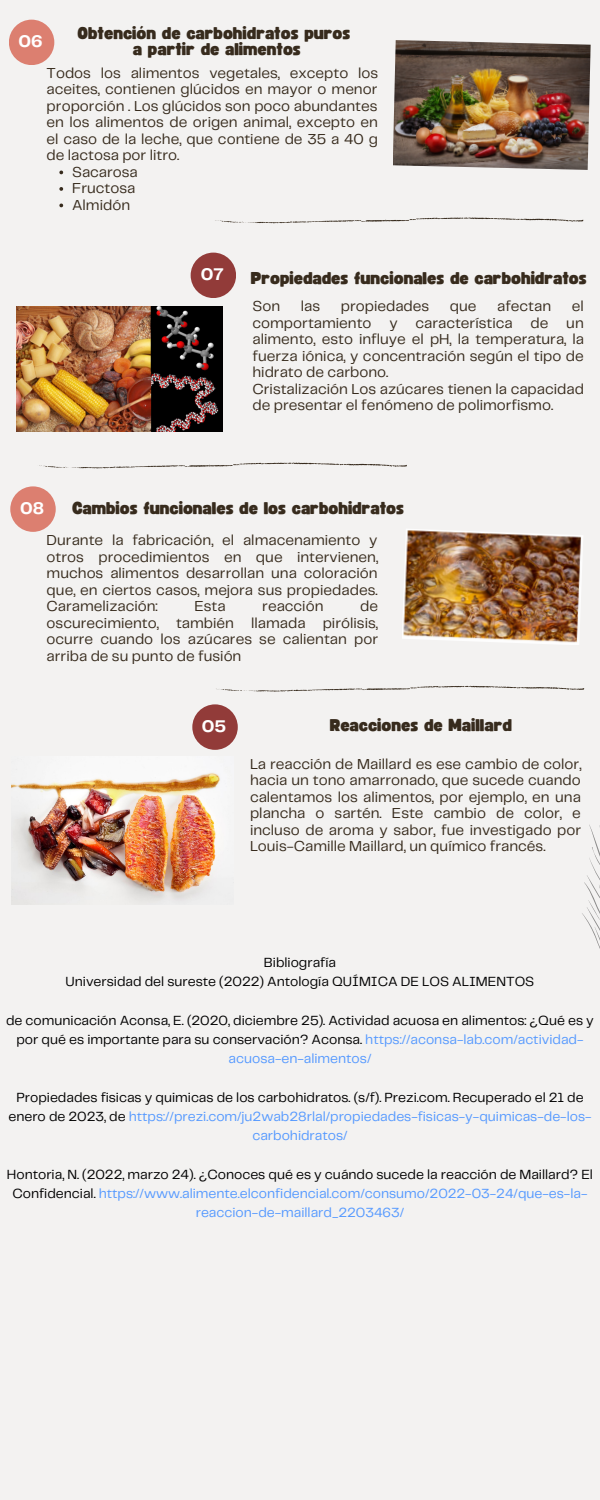
<style>
.page{position:relative;width:600px;height:1500px;background:#f3f2f1}
.page>*{position:absolute;margin:0;border:0;box-sizing:border-box;transform-origin:0 0}
.t1{font:700 17.6px "Telegraf";color:#fff}
.t2{font:17px/15.8px "Funtastic";color:#372b1d;text-align:center}
.t3{font:15px/16.5px "Telegraf";color:#372b1d;text-align:justify}
.t4{font:13.8px/19.2px "Telegraf";color:#000;text-align:center}
.t5{font:13.8px/19.2px "Telegraf";color:#59f;text-align:center}
.s1{color:#59f}
.s2{color:#000}
</style>
<div class="page">
<div style="left:10px;top:486px;width:46px;height:46px;background:#dc7f70;border-radius:50%"></div>
<div style="left:191px;top:253px;width:45px;height:45px;background:#923b39;border-radius:50%"></div>
<div style="left:192px;top:704px;width:46px;height:46px;background:#923b39;border-radius:50%"></div>
<svg style="left:215px;top:217px;width:368px;height:7px"></svg>
<svg style="left:39px;top:463px;width:368px;height:6px"></svg>
<svg style="left:582px;top:825px;width:18px;height:124px"></svg>
<svg style="left:216px;top:686px;width:368px;height:6px"></svg>
<div style="left:9px;top:20px;width:45px;height:45px;background:#dc7f70;border-radius:50%"></div>
<img style="left:393px;top:40px;width:198px;height:130px">
<img style="left:16px;top:306px;width:207px;height:126px">
<img style="left:402px;top:529px;width:181px;height:116px">
<img style="left:12px;top:773px;width:208px;height:131px">
<svg style="left:59px;top:171px;width:4px;height:3px"></svg>
<svg style="left:59px;top:187px;width:4px;height:4px"></svg>
<svg style="left:59px;top:204px;width:4px;height:3px"></svg>
<p class="t1" style="left:19px;top:34px;width:26px">06</p>
<p class="t2" style="left:78px;top:26px;width:274px">Obtención de carbohidratos puros a partir de alimentos</p>
<p class="t3" style="left:47px;top:65px;width:333px">Todos los alimentos vegetales, excepto los aceites, contienen glúcidos en mayor o menor proporción . Los glúcidos son poco abundantes en los alimentos de origen animal, excepto en el caso de la leche, que contiene de 35 a 40 g de lactosa por litro.</p>
<p class="t3" style="left:72px;top:164px;width:67px;text-align:left">Sacarosa<br>Fructosa<br>Almidón</p>
<p class="t1" style="left:201px;top:267px;width:24px">07</p>
<p class="t2" style="left:251px;top:271px;width:337px">Propiedades funcionales de carbohidratos</p>
<p class="t3" style="left:253px;top:299px;width:333px;text-align:left;text-indent:319px">el comportamiento y característica de un alimento, esto influye el pH, la temperatura, la fuerza iónica, y concentración según el tipo de hidrato de carbono.<br>Cristalización Los azúcares tienen la capacidad de presentar el fenómeno de polimorfismo.</p>
<p class="t3" style="left:253px;top:299px;width:29px">Son</p>
<p class="t3" style="left:301px;top:299px;width:21px">las</p>
<p class="t3" style="left:341px;top:299px;width:90px">propiedades</p>
<p class="t3" style="left:450px;top:299px;width:28px">que</p>
<p class="t3" style="left:497px;top:299px;width:55px">afectan</p>
<p class="t1" style="left:20px;top:501px;width:26px">08</p>
<p class="t2" style="left:72px;top:501px;width:334px">Cambios funcionales de los carbohidratos</p>
<p class="t3" style="left:47px;top:533px;width:333px">Durante la fabricación, el almacenamiento y otros procedimientos en que intervienen, muchos alimentos desarrollan una coloración que, en ciertos casos, mejora sus propiedades.<br>Caramelización:</p>
<p class="t3" style="left:47px;top:599px;width:333px;text-indent:313px">de oscurecimiento, también llamada pirólisis, ocurre cuando los azúcares se calientan por arriba de su punto de fusión</p>
<p class="t3" style="left:194px;top:599px;width:33px">Esta</p>
<p class="t3" style="left:262px;top:599px;width:63px">reacción</p>
<p class="t1" style="left:202px;top:719px;width:26px">05</p>
<p class="t2" style="left:330px;top:718px;width:184px">Reacciones de Maillard</p>
<p class="t3" style="left:250px;top:757px;width:333px">La reacción de Maillard es ese cambio de color, hacia un tono amarronado, que sucede cuando calentamos los alimentos, por ejemplo, en una plancha o sartén. Este cambio de color, e incluso de aroma y sabor, fue investigado por Louis-Camille Maillard, un químico francés.</p>
<p class="t4" style="left:66px;top:954px;width:470px">Bibliografía<br>Universidad del sureste (2022) Antología QUÍMICA DE LOS ALIMENTOS</p>
<p class="t4" style="left:6px;top:1011px;width:589px">de comunicación Aconsa, E. (2020, diciembre 25). Actividad acuosa en alimentos: ¿Qué es y por qué es importante para su conservación? Aconsa. <span class="s1">https://aconsa-lab.com/actividad&shy;acuosa-en-alimentos/</span></p>
<p class="t4" style="left:8px;top:1088px;width:585px">Propiedades fisicas y quimicas de los carbohidratos. (s/f). Prezi.com. Recuperado el 21 de enero de 2023, de <span class="s1">https://prezi.com/ju2wab28rlal/propiedades-fisicas-y-quimicas-de-los&shy;carbohidratos/</span></p>
<p class="t5" style="left:7px;top:1165px;width:588px"><span class="s2">Hontoria, N. (2022, marzo 24). ¿Conoces qué es y cuándo sucede la reacción de Maillard? El<br>Confidencial.</span> https://www.alimente.elconfidencial.com/consumo/2022-03-24/que-es-la&shy;reaccion-de-maillard_2203463/</p>
</div>
